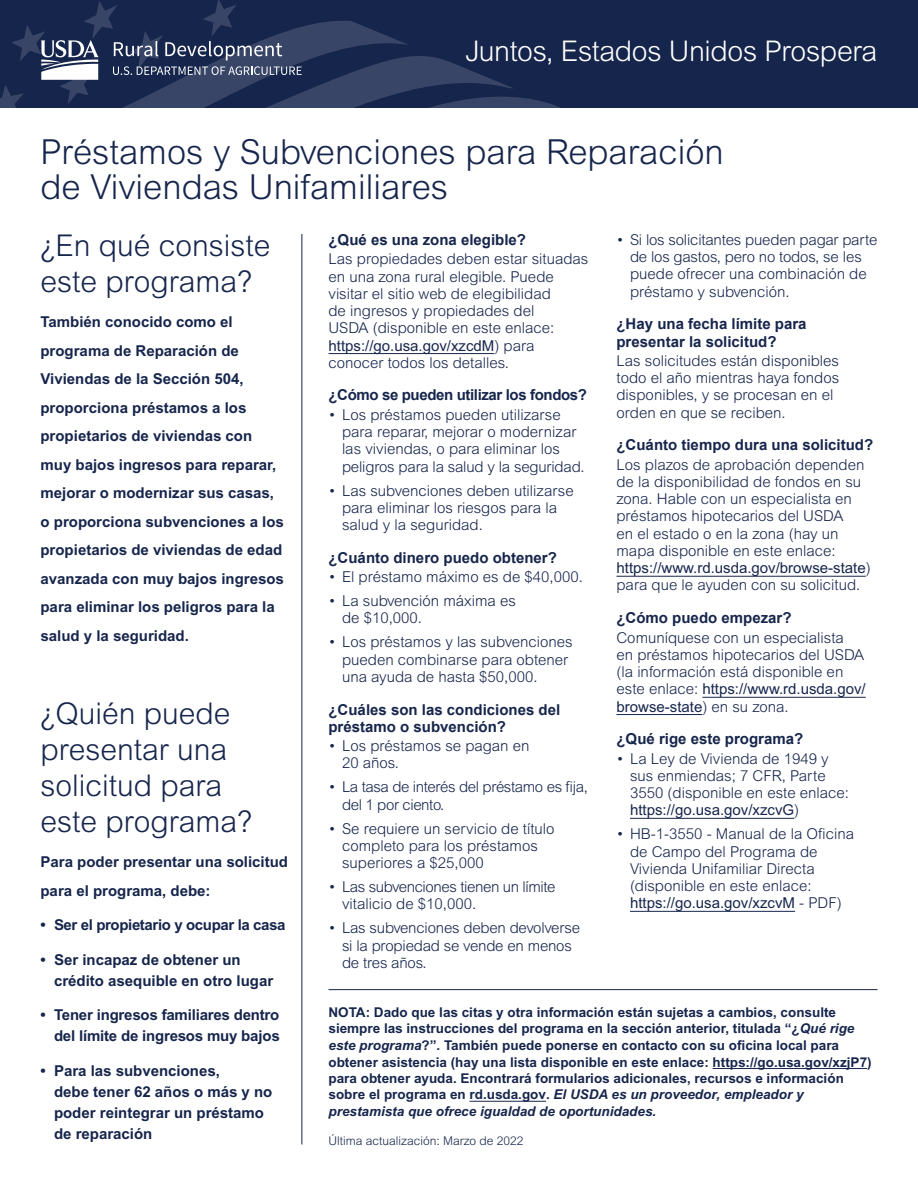
<style>
.page{position:relative;width:918px;height:1188px;background:#fff}
.page>*{position:absolute;margin:0;border:0;box-sizing:border-box;transform-origin:0 0}
.t1{font:300 34.5px/34.5px "Arial MT Std";color:#16254c}
.t2{font:300 30px/36px "Arial MT Std";color:#16254c}
.Tagline{font:300 28.5px "Arial MT Std";letter-spacing:-.015em;color:#fff}
.t3{font:300 15px/17.2px "Arial MT Std";color:#16254c}
.t4{font:700 15px/28.5px "Arial MT Std";color:#16254c}
.H3_Next{font:700 15px/17.2px "Arial";color:#16254c}
.t5{font:300 15px/17.2px "Arial MT Std";letter-spacing:-.025em;color:#16254c}
.H3_Next-2{font:700 15px "Arial";letter-spacing:-.025em;color:#16254c}
.t6{font:700 15px "Arial MT Std";letter-spacing:-.025em;color:#16254c}
.Date{font:700 13.5px/16.5px "Arial MT Std";color:#16254c}
.Date-2{font:300 12px "Arial MT Std";color:#16254c}
.s1{font-weight:400}
.s2{font-style:italic}
</style>
<div class="page">
<div style="left:0;top:0;width:918px;height:108px;background:#16254c"></div>
<svg style="left:0;top:0;width:560px;height:108px"></svg>
<hr style="left:302px;top:234px;width:1px;height:910px;background:#16254c">
<hr style="left:328px;top:353px;width:166px;height:1px;background:#16254c">
<hr style="left:616px;top:576px;width:250px;height:1px;background:#16254c">
<hr style="left:702px;top:697px;width:164px;height:1px;background:#16254c">
<hr style="left:616px;top:714px;width:86px;height:1px;background:#16254c">
<hr style="left:630px;top:818px;width:164px;height:1px;background:#16254c">
<hr style="left:630px;top:911px;width:165px;height:1px;background:#16254c">
<hr style="left:328px;top:989px;width:550px;height:1px;background:#16254c">
<hr style="left:713px;top:1068px;width:154px;height:1px;background:#16254c">
<hr style="left:470px;top:1101px;width:76px;height:1px;background:#16254c">
<p class="Tagline" style="left:465px;top:35px;width:413px">Juntos, Estados Unidos Prospera</p>
<h1 class="t1" style="left:40px;top:135px;width:685px">Préstamos y Subvenciones para Reparación de Viviendas Unifamiliares</h1>
<h2 class="t2" style="left:40px;top:227px;width:232px">¿En qué consiste este programa?</h2>
<p class="t4" style="left:40px;top:307px;width:245px">También conocido como el programa de Reparación de<br>Viviendas de la Sección 504, proporciona préstamos a los propietarios de viviendas con muy bajos ingresos para reparar, mejorar o modernizar sus casas, o proporciona subvenciones a los propietarios de viviendas de edad avanzada con muy bajos ingresos para eliminar los peligros para la salud y la seguridad.</p>
<p class="t3" style="left:630px;top:231px;width:249px;text-indent:-14px">• Si los solicitantes pueden pagar parte de los gastos, pero no todos, se les puede ofrecer una combinación de préstamo y subvención.</p>
<h3 class="H3_Next" style="left:616px;top:316px;width:192px">¿Hay una fecha límite para presentar la solicitud?</h3>
<p class="t3" style="left:616px;top:352px;width:224px">Las solicitudes están disponibles todo el año mientras haya fondos disponibles, y se procesan en el orden en que se reciben.</p>
<h3 class="H3_Next" style="left:616px;top:437px;width:258px">¿Cuánto tiempo dura una solicitud?</h3>
<p class="t3" style="left:616px;top:456px;width:256px">Los plazos de aprobación dependen de la disponibilidad de fondos en su zona. Hable con un especialista en préstamos hipotecarios del USDA<br>en el estado o en la zona (hay un mapa disponible en este enlace: <span class="s1">https://www.rd.usda.gov/browse-state</span>) para que le ayuden con su solicitud.</p>
<h3 class="H3_Next" style="left:616px;top:610px;width:177px">¿Cómo puedo empezar?</h3>
<p class="t3" style="left:616px;top:629px;width:251px">Comuníquese con un especialista<br>en préstamos hipotecarios del USDA (la información está disponible en este enlace: <span class="s1">https://www.rd.usda.gov/ browse-state</span>) en su zona.</p>
<h3 class="H3_Next" style="left:616px;top:731px;width:188px">¿Qué rige este programa?</h3>
<p class="t3" style="left:630px;top:750px;width:221px;text-indent:-14px">• La Ley de Vivienda de 1949 y sus enmiendas; 7 CFR, Parte<br>3550 (disponible en este enlace: <span class="s1">https://go.usa.gov/xzcvG</span>)</p>
<p class="t3" style="left:630px;top:825px;width:226px;text-indent:-14px">• HB-1-3550 - Manual de la Oficina de Campo del Programa de<br>Vivienda Unifamiliar Directa (disponible en este enlace: <span class="s1">https://go.usa.gov/xzcvM</span> - PDF)</p>
<h3 class="H3_Next" style="left:328px;top:232px;width:199px">¿Qué es una zona elegible?</h3>
<p class="t3" style="left:328px;top:250px;width:261px">Las propiedades deben estar situadas en una zona rural elegible. Puede visitar el sitio web de elegibilidad<br>de ingresos y propiedades del<br>USDA (disponible en este enlace: <span class="s1">https://go.usa.gov/xzcdM</span>) para conocer todos los detalles.</p>
<h3 class="H3_Next-2" style="left:328px;top:385px;width:260px">¿Cómo se pueden utilizar los fondos?</h3>
<p class="t3" style="left:342px;top:406px;width:244px;text-indent:-14px">• Los préstamos pueden utilizarse para reparar, mejorar o modernizar las viviendas, o para eliminar los peligros para la salud y la seguridad.</p>
<p class="t3" style="left:342px;top:482px;width:233px;text-indent:-14px">• Las subvenciones deben utilizarse para eliminar los riesgos para la salud y la seguridad.</p>
<h3 class="H3_Next" style="left:328px;top:549px;width:230px">¿Cuánto dinero puedo obtener?</h3>
<p class="t3" style="left:328px;top:568px;width:256px">• El préstamo máximo es de $40,000.</p>
<p class="t3" style="left:342px;top:592px;width:175px;text-indent:-14px">• La subvención máxima es de $10,000.</p>
<p class="t3" style="left:342px;top:634px;width:232px;text-indent:-14px">• Los préstamos y las subvenciones pueden combinarse para obtener una ayuda de hasta $50,000.</p>
<h3 class="H3_Next" style="left:328px;top:701px;width:233px">¿Cuáles son las condiciones del préstamo o subvención?</h3>
<p class="t3" style="left:342px;top:737px;width:189px;text-indent:-14px">• Los préstamos se pagan en<br>20 años.</p>
<p class="t5" style="left:342px;top:779px;width:247px;text-indent:-14px">• La tasa de interés del préstamo es fija, del 1 por ciento.</p>
<p class="t3" style="left:342px;top:820px;width:214px;text-indent:-14px">• Se requiere un servicio de título completo para los préstamos superiores a $25,000</p>
<p class="t5" style="left:342px;top:878px;width:215px;text-indent:-14px">• Las subvenciones tienen un límite vitalicio de $10,000.</p>
<p class="t3" style="left:342px;top:920px;width:240px;text-indent:-14px">• Las subvenciones deben devolverse si la propiedad se vende en menos de tres años.</p>
<h2 class="t2" style="left:40px;top:695px;width:213px">¿Quién puede presentar una solicitud para este programa?</h2>
<p class="t4" style="left:40px;top:847px;width:249px">Para poder presentar una solicitud para el programa, debe:</p>
<p class="t6" style="left:40px;top:916px;width:247px">• Ser el propietario y ocupar la casa</p>
<p class="t4" style="left:54px;top:949px;width:221px;line-height:21px;text-indent:-14px">• Ser incapaz de obtener un crédito asequible en otro lugar</p>
<p class="t4" style="left:40px;top:1004px;width:241px;line-height:21px;text-align:right">• Tener ingresos familiares dentro del límite de ingresos muy bajos</p>
<p class="t4" style="left:54px;top:1060px;width:220px;line-height:21px;text-indent:-14px">• Para las subvenciones,<br>debe tener 62 años o más y no poder reintegrar un préstamo de reparación</p>
<p class="Date" style="left:328px;top:1004px;width:545px">NOTA: Dado que las citas y otra información están sujetas a cambios, consulte siempre las instrucciones del programa en la sección anterior, titulada “¿<span class="s2">Qué rige este programa</span>?”. También puede ponerse en contacto con su oficina local para obtener asistencia (hay una lista disponible en este enlace: https://go.usa.gov/xzjP7) para obtener ayuda. Encontrará formularios adicionales, recursos e información sobre el programa en rd.usda.gov. <span class="s2">El USDA es un proveedor, empleador y prestamista que ofrece igualdad de oportunidades.</span></p>
<p class="Date-2" style="left:328px;top:1133px;width:197px">Última actualización: Marzo de 2022</p>
</div>
